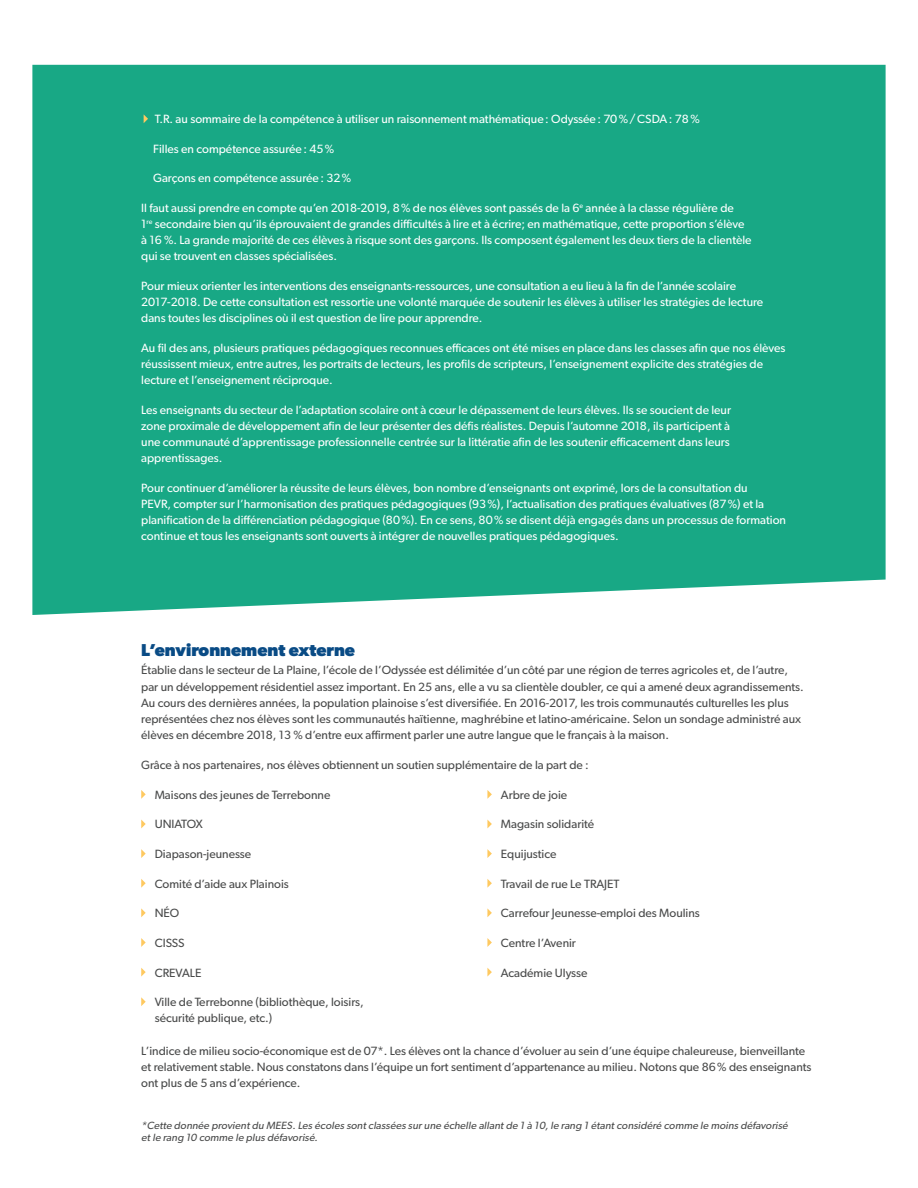
<style>
.page{position:relative;width:918px;height:1188px;background:#fff}
.page>*{position:absolute;margin:0;border:0;box-sizing:border-box;transform-origin:0 0}
.t1{font:700 17.25px "Gibson";color:#094b85}
.t2{font:12px/16.2px "Gibson";color:#fff}
.t3{font:12px/16.2px "Gibson";color:#494a4a}
.t4{font:12px "Gibson";letter-spacing:-.02em;color:#494a4a}
.t5{font:italic 10.5px/12px "Gibson";color:#494a4a}
</style>
<div class="page">
<div style="left:32px;top:65px;width:854px;height:550px;background:#18a885"></div>
<svg style="left:144px;top:114px;width:4px;height:9px"></svg>
<svg style="left:141px;top:790px;width:5px;height:9px"></svg>
<svg style="left:141px;top:820px;width:5px;height:8px"></svg>
<svg style="left:141px;top:849px;width:5px;height:9px"></svg>
<svg style="left:141px;top:879px;width:5px;height:9px"></svg>
<svg style="left:141px;top:908px;width:5px;height:9px"></svg>
<svg style="left:141px;top:938px;width:5px;height:9px"></svg>
<svg style="left:141px;top:968px;width:5px;height:9px"></svg>
<svg style="left:141px;top:997px;width:5px;height:9px"></svg>
<svg style="left:487px;top:790px;width:5px;height:9px"></svg>
<svg style="left:487px;top:820px;width:5px;height:8px"></svg>
<svg style="left:487px;top:849px;width:5px;height:9px"></svg>
<svg style="left:487px;top:879px;width:5px;height:9px"></svg>
<svg style="left:487px;top:908px;width:5px;height:9px"></svg>
<svg style="left:487px;top:938px;width:5px;height:9px"></svg>
<svg style="left:487px;top:968px;width:5px;height:9px"></svg>
<p class="t2" style="left:155px;top:111px;width:547px">T.R. au sommaire de la compétence à utiliser un raisonnement mathématique: Odyssée: 70%/CSDA: 78%</p>
<p class="t2" style="left:153px;top:140px;width:183px">Filles en compétence assurée: 45%</p>
<p class="t2" style="left:153px;top:170px;width:200px">Garçons en compétence assurée: 32%</p>
<p class="t2" style="left:141px;top:200px;width:612px">Il faut aussi prendre en compte qu’en 2018-2019, 8% de nos élèves sont passés de la 6<sup>e</sup> année à la classe régulière de<br>1<sup>re</sup> secondaire bien qu’ils éprouvaient de grandes difficultés à lire et à écrire; en mathématique, cette proportion s’élève à 16 %. La grande majorité de ces élèves à risque sont des garçons. Ils composent également les deux tiers de la clientèle qui se trouvent en classes spécialisées.</p>
<p class="t2" style="left:141px;top:278px;width:624px">Pour mieux orienter les interventions des enseignants-ressources, une consultation a eu lieu à la fin de l’année scolaire<br>2017-2018. De cette consultation est ressortie une volonté marquée de soutenir les élèves à utiliser les stratégies de lecture dans toutes les disciplines où il est question de lire pour apprendre.</p>
<p class="t2" style="left:141px;top:340px;width:646px">Au fil des ans, plusieurs pratiques pédagogiques reconnues efficaces ont été mises en place dans les classes afin que nos élèves réussissent mieux, entre autres, les portraits de lecteurs, les profils de scripteurs, l’enseignement explicite des stratégies de lecture et l’enseignement réciproque.</p>
<p class="t2" style="left:141px;top:401px;width:591px;text-align:justify">Les enseignants du secteur de l’adaptation scolaire ont à cœur le dépassement de leurs élèves. Ils se soucient de leur zone proximale de développement afin de leur présenter des défis réalistes. Depuis l’automne 2018, ils participent à une communauté d’apprentissage professionnelle centrée sur la littératie afin de les soutenir efficacement dans leurs apprentissages.</p>
<p class="t2" style="left:141px;top:479px;width:646px">Pour continuer d’améliorer la réussite de leurs élèves, bon nombre d’enseignants ont exprimé, lors de la consultation du<br>PEVR, compter sur l’harmonisation des pratiques pédagogiques (93%), l’actualisation des pratiques évaluatives (87%) et la planification de la différenciation pédagogique (80%). En ce sens, 80% se disent déjà engagés dans un processus de formation continue et tous les enseignants sont ouverts à intégrer de nouvelles pratiques pédagogiques.</p>
<h1 class="t1" style="left:141px;top:640px;width:215px">L’environnement externe</h1>
<p class="t3" style="left:141px;top:662px;width:664px">Établie dans le secteur de La Plaine, l’école de l’Odyssée est délimitée d’un côté par une région de terres agricoles et, de l’autre, par un développement résidentiel assez important. En 25 ans, elle a vu sa clientèle doubler, ce qui a amené deux agrandissements.<br>Au cours des dernières années, la population plainoise s’est diversifiée. En 2016-2017, les trois communautés culturelles les plus représentées chez nos élèves sont les communautés haïtienne, maghrébine et latino-américaine. Selon un sondage administré aux élèves en décembre 2018, 13 % d’entre eux affirment parler une autre langue que le français à la maison.</p>
<p class="t3" style="left:141px;top:756px;width:449px">Grâce à nos partenaires, nos élèves obtiennent un soutien supplémentaire de la part de :</p>
<p class="t3" style="left:155px;top:786px;width:177px">Maisons des jeunes de Terrebonne</p>
<p class="t4" style="left:155px;top:817px;width:49px">UNIATOX</p>
<p class="t3" style="left:155px;top:846px;width:98px">Diapason-jeunesse</p>
<p class="t3" style="left:155px;top:875px;width:136px">Comité d’aide aux Plainois</p>
<p class="t3" style="left:155px;top:905px;width:26px">NÉO</p>
<p class="t3" style="left:155px;top:935px;width:31px">CISSS</p>
<p class="t3" style="left:155px;top:964px;width:48px">CREVALE</p>
<p class="t3" style="left:155px;top:994px;width:211px">Ville de Terrebonne (bibliothèque, loisirs, sécurité publique, etc.)</p>
<p class="t3" style="left:501px;top:786px;width:68px">Arbre de joie</p>
<p class="t3" style="left:501px;top:816px;width:95px">Magasin solidarité</p>
<p class="t3" style="left:501px;top:846px;width:57px">Equijustice</p>
<p class="t3" style="left:501px;top:875px;width:120px">Travail de rue Le TRAJET</p>
<p class="t3" style="left:501px;top:905px;width:200px">Carrefour Jeunesse-emploi des Moulins</p>
<p class="t3" style="left:501px;top:935px;width:77px">Centre l’Avenir</p>
<p class="t3" style="left:501px;top:964px;width:88px">Académie Ulysse</p>
<p class="t3" style="left:141px;top:1042px;width:672px">L’indice de milieu socio-économique est de 07*. Les élèves ont la chance d’évoluer au sein d’une équipe chaleureuse, bienveillante et relativement stable. Nous constatons dans l’équipe un fort sentiment d’appartenance au milieu. Notons que 86% des enseignants ont plus de 5 ans d’expérience.</p>
<p class="t5" style="left:141px;top:1119px;width:650px">*Cette donnée provientdu MEES.Les écoles sontclassées surune échelle allantde 1 à 10,le rang 1 étantconsidéré comme le moins défavorisé etle rang 10 comme le plus défavorisé.</p>
</div>
